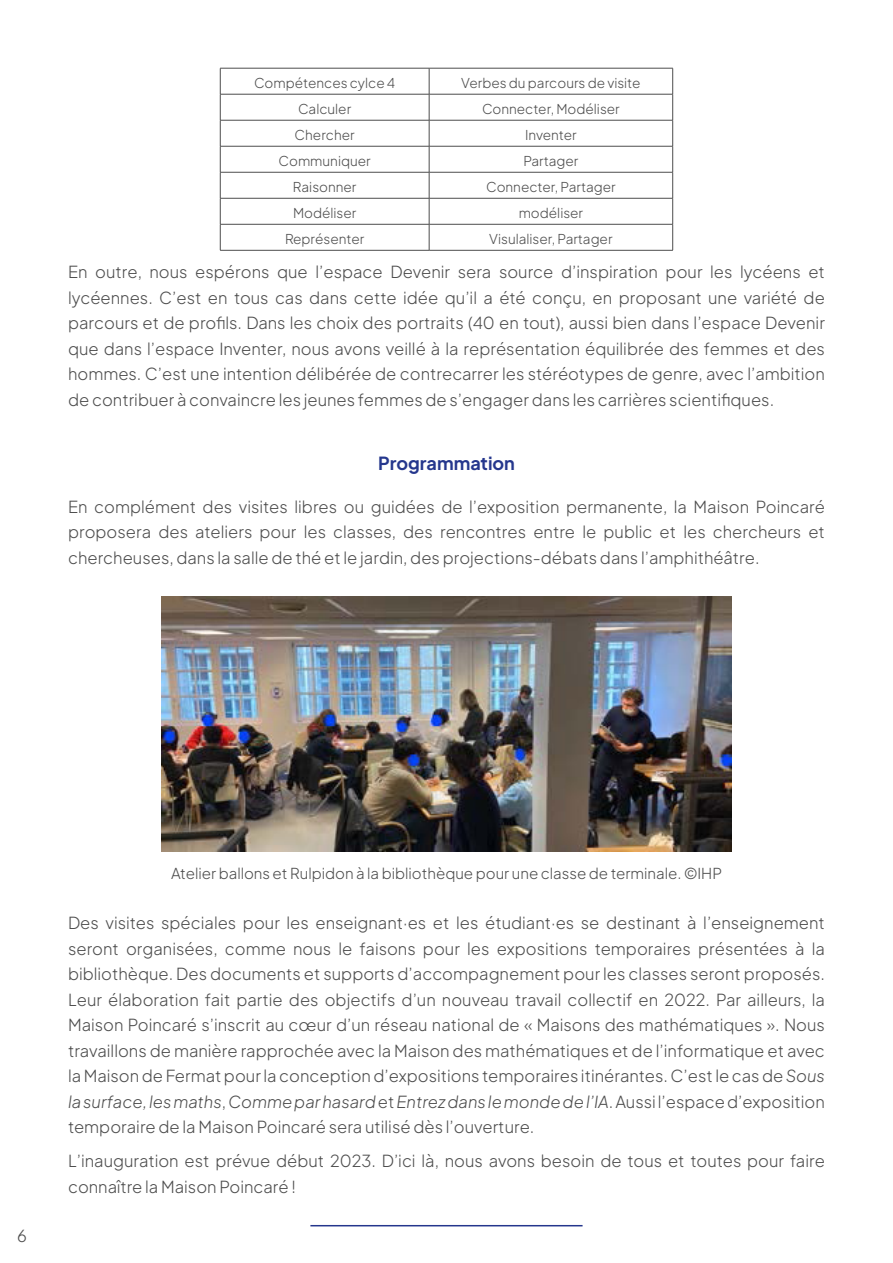
<style>
.page{position:relative;width:893px;height:1263px;background:#fff}
.page>*{position:absolute;margin:0;border:0;box-sizing:border-box;transform-origin:0 0}
.t1{font:700 18px "Plus Jakarta Sans";color:#25378d}
.t2{font:300 16.5px/25.5px "Plus Jakarta Sans";color:#4d4d4d;text-align:justify}
.t3{font:300 15px "Plus Jakarta Sans";color:#4d4d4d}
.t4{font:300 13.5px "Plus Jakarta Sans";color:#4d4d4d}
.s1{font-style:italic}
</style>
<div class="page">
<hr style="left:220px;top:68px;width:209px;height:1px;background:#4d4d4d">
<hr style="left:429px;top:68px;width:244px;height:1px;background:#4d4d4d">
<hr style="left:220px;top:94px;width:209px;height:1px;background:#4d4d4d">
<hr style="left:429px;top:94px;width:244px;height:1px;background:#4d4d4d">
<hr style="left:220px;top:120px;width:209px;height:1px;background:#4d4d4d">
<hr style="left:429px;top:120px;width:244px;height:1px;background:#4d4d4d">
<hr style="left:220px;top:146px;width:209px;height:1px;background:#4d4d4d">
<hr style="left:429px;top:146px;width:244px;height:1px;background:#4d4d4d">
<hr style="left:220px;top:172px;width:209px;height:1px;background:#4d4d4d">
<hr style="left:429px;top:172px;width:244px;height:1px;background:#4d4d4d">
<hr style="left:220px;top:198px;width:209px;height:1px;background:#4d4d4d">
<hr style="left:429px;top:198px;width:244px;height:1px;background:#4d4d4d">
<hr style="left:220px;top:224px;width:209px;height:1px;background:#4d4d4d">
<svg style="left:220px;top:68px;width:1px;height:182px"></svg>
<hr style="left:429px;top:224px;width:244px;height:1px;background:#4d4d4d">
<svg style="left:429px;top:68px;width:1px;height:182px"></svg>
<svg style="left:672px;top:68px;width:1px;height:182px"></svg>
<hr style="left:220px;top:250px;width:209px;height:1px;background:#4d4d4d">
<hr style="left:429px;top:250px;width:244px;height:1px;background:#4d4d4d">
<hr style="left:310px;top:1225px;width:273px;height:1px;background:#25378d">
<img style="left:161px;top:597px;width:571px;height:254px">
<p class="t4" style="left:254px;top:72px;width:143px">Compétences cylce 4</p>
<p class="t4" style="left:461px;top:72px;width:181px">Verbes du parcours de visite</p>
<p class="t4" style="left:298px;top:98px;width:55px">Calculer</p>
<p class="t4" style="left:482px;top:98px;width:139px">Connecter, Modéliser</p>
<p class="t4" style="left:295px;top:124px;width:62px">Chercher</p>
<p class="t4" style="left:525px;top:124px;width:53px">Inventer</p>
<p class="t4" style="left:279px;top:150px;width:94px">Communiquer</p>
<p class="t4" style="left:523px;top:150px;width:57px">Partager</p>
<p class="t4" style="left:293px;top:176px;width:65px">Raisonner</p>
<p class="t4" style="left:486px;top:176px;width:131px">Connecter, Partager</p>
<p class="t4" style="left:293px;top:202px;width:65px">Modéliser</p>
<p class="t4" style="left:519px;top:202px;width:66px">modéliser</p>
<p class="t4" style="left:285px;top:228px;width:81px">Représenter</p>
<p class="t4" style="left:489px;top:228px;width:125px">Visulaliser, Partager</p>
<p class="t2" style="left:68px;top:258px;width:758px">En outre, nous espérons que l’espace Devenir sera source d’inspiration pour les lycéens et lycéennes. C’est en tous cas dans cette idée qu’il a été conçu, en proposant une variété de parcours et de profils. Dans les choix des portraits (40 en tout), aussi bien dans l’espace Devenir que dans l’espace Inventer, nous avons veillé à la représentation équilibrée des femmes et des hommes. C’est une intention délibérée de contrecarrer les stéréotypes de genre, avec l’ambition de contribuer à convaincre les jeunes femmes de s’engager dans les carrières scientifiques.</p>
<p class="t1" style="left:378px;top:449px;width:138px">Programmation</p>
<p class="t2" style="left:68px;top:492px;width:758px">En complément des visites libres ou guidées de l’exposition permanente, la Maison Poincaré proposera des ateliers pour les classes, des rencontres entre le public et les chercheurs et chercheuses, dans la salle de thé et le jardin, des projections-débats dans l’amphithéâtre.</p>
<p class="t2" style="left:17px;top:1221px;width:11px">6</p>
<p class="t3" style="left:171px;top:861px;width:552px">Atelier ballons et Rulpidon à la bibliothèque pour une classe de terminale. ©IHP</p>
<p class="t2" style="left:68px;top:908px;width:758px">Des visites spéciales pour les enseignant·es et les étudiant·es se destinant à l’enseignement seront organisées, comme nous le faisons pour les expositions temporaires présentées à la bibliothèque. Des documents et supports d’accompagnement pour les classes seront proposés.<br>Leur élaboration fait partie des objectifs d’un nouveau travail collectif en 2022. Par ailleurs, la Maison Poincaré s’inscrit au cœur d’un réseau national de « Maisons des mathématiques ». Nous travaillons de manière rapprochée avec la Maison des mathématiques et de l’informatique et avec la Maison de Fermat pour la conception d’expositions temporaires itinérantes. C’est le cas de <span class="s1">Sous la surface, les maths</span>, <span class="s1">Comme par hasard</span> et <span class="s1">Entrez dans le monde de l’IA</span>. Aussi l’espace d’exposition temporaire de la Maison Poincaré sera utilisé dès l’ouverture.</p>
<p class="t2" style="left:68px;top:1146px;width:758px">L’inauguration est prévue début 2023. D’ici là, nous avons besoin de tous et toutes pour faire connaître la Maison Poincaré !</p>
</div>
